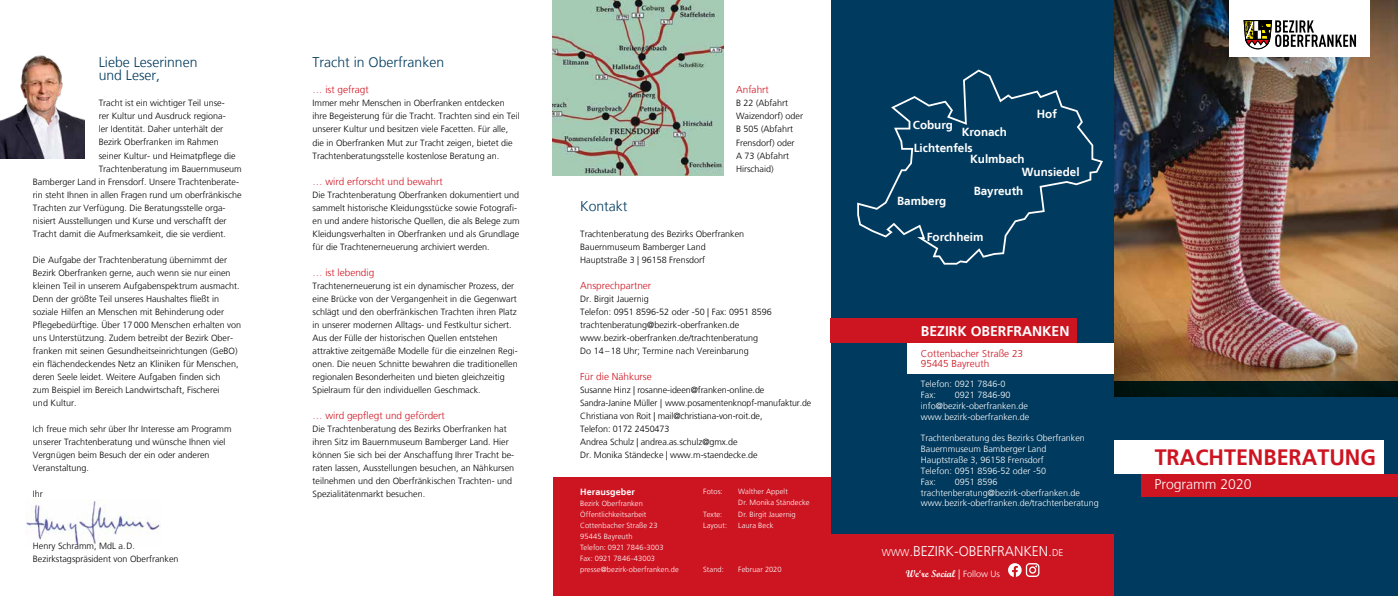
<style>
.page{position:relative;width:1398px;height:596px;background:#fff}
.page>*{position:absolute;margin:0;border:0;box-sizing:border-box;transform-origin:0 0}
.t1{font:700 22.2px "Frutiger LT";color:#cd1421}
.t2{font:300 14px/13px "Frutiger LT";color:#003a5e}
.t3{font:300 14px "Frutiger LT";letter-spacing:-.005em;color:#fff}
.t4{font:700 14px "Frutiger LT";color:#fff}
.t5{font:700 11.7px/16.2px "Frutiger LT";color:#fff}
.t6{font:300 10px/10px "Frutiger LT";color:#cd1421}
.t7{font:10px "Script MT Bold";color:#fff}
.t8{font:300 9px/13px "Frutiger LT";color:#000}
.t9{font:300 9px/10.8px "Frutiger LT";color:#fff}
.t10{font:700 9px "Frutiger LT";letter-spacing:.01em;color:#fff}
.t11{font:300 7.5px/11px "Frutiger LT";letter-spacing:.01em;color:#fff}
.s1{font-size:9.8px}
.s2{font-style:inherit}
.s3{font-family:"Frutiger LT";font-weight:300}
.s4{font-family:"Frutiger LT";font-weight:300;font-size:9px}
</style>
<div class="page">
<img style="left:26px;top:499px;width:134px;height:46px">
<div style="left:553px;top:476px;width:278px;height:119px;background:#cd1421"></div>
<img style="left:553px;top:0;width:171px;height:175px">
<div style="left:831px;top:0;width:283px;height:595px;background:#003a5e"></div>
<svg style="left:857px;top:69px;width:246px;height:195px"></svg>
<div style="left:831px;top:318px;width:246px;height:25px;background:#cd1421"></div>
<div style="left:907px;top:343px;width:210px;height:30px;background:#fff"></div>
<div style="left:826px;top:533px;width:288px;height:62px;background:#cd1421"></div>
<svg style="left:1008px;top:563px;width:31px;height:13px"></svg>
<img style="left:0;top:55px;width:84px;height:103px">
<img style="left:1114px;top:0;width:283px;height:381px">
<div style="left:1114px;top:381px;width:283px;height:16px;background:#001715"></div>
<div style="left:1114px;top:397px;width:283px;height:198px;background:#003a5e"></div>
<div style="left:1142px;top:473px;width:255px;height:23px;background:#cd1421"></div>
<div style="left:1114px;top:440px;width:269px;height:33px;background:#fff"></div>
<div style="left:1229px;top:0;width:141px;height:56px;background:#fff"></div>
<svg style="left:1243px;top:20px;width:113px;height:29px"></svg>
<h2 class="t2" style="left:99px;top:56px;width:100px">Liebe Leserinnen und Leser,</h2>
<p class="t8" style="left:99px;top:97px;width:127px">Tracht ist ein wichtiger Teil unse-</p>
<p class="t8" style="left:99px;top:110px;width:129px">rer Kultur und Ausdruck regiona-</p>
<p class="t8" style="left:99px;top:123px;width:126px">ler Identität. Daher unterhält der</p>
<p class="t8" style="left:99px;top:136px;width:122px">Bezirk Oberfranken im Rahmen</p>
<p class="t8" style="left:99px;top:149px;width:139px">seiner Kultur- und Heimatpflege die</p>
<p class="t8" style="left:99px;top:162px;width:145px">Trachtenberatung im Bauernmuseum</p>
<p class="t8" style="left:33px;top:175px;width:208px">Bamberger Land in Frensdorf. Unsere Trachtenberate-</p>
<p class="t8" style="left:33px;top:188px;width:210px">rin steht Ihnen in allen Fragen rund um oberfränkische</p>
<p class="t8" style="left:33px;top:201px;width:194px">Trachten zur Verfügung. Die Beratungsstelle orga-</p>
<p class="t8" style="left:33px;top:214px;width:195px">nisiert Ausstellungen und Kurse und verschafft der</p>
<p class="t8" style="left:33px;top:227px;width:194px">Tracht damit die Aufmerksamkeit, die sie verdient.</p>
<p class="t8" style="left:33px;top:253px;width:210px">Die Aufgabe der Trachtenberatung übernimmt der Bezirk Oberfranken gerne, auch wenn sie nur einen kleinen Teil in unserem Aufgabenspektrum ausmacht.<br>Denn der größte Teil unseres Haushaltes fließt in soziale Hilfen an Menschen mit Behinderung oder Pflegebedürftige. Über 17000 Menschen erhalten von uns Unterstützung. Zudem betreibt der Bezirk Ober&shy;franken mit seinen Gesundheitseinrichtungen (GeBO) ein flächendeckendes Netz an Kliniken für Menschen, deren Seele leidet. Weitere Aufgaben finden sich<br>zum Beispiel im Bereich Landwirtschaft, Fischerei<br>und Kultur.</p>
<p class="t8" style="left:33px;top:422px;width:200px">Ich freue mich sehr über Ihr Interesse am Programm unserer Trachtenberatung und wünsche Ihnen viel Vergnügen beim Besuch der ein oder anderen Veranstaltung.</p>
<p class="t8" style="left:33px;top:487px;width:11px">Ihr</p>
<p class="t8" style="left:33px;top:539px;width:147px">Henry Schramm, MdL a.D.<br>Bezirkstagspräsident von Oberfranken</p>
<h2 class="t2" style="left:313px;top:56px;width:133px">Tracht in Oberfranken</h2>
<p class="t6" style="left:313px;top:85px;width:58px">… ist gefragt</p>
<p class="t8" style="left:313px;top:97px;width:208px">Immer mehr Menschen in Oberfranken entdecken ihre Begeisterung für die Tracht. Trachten sind ein Teil unserer Kultur und besitzen viele Facetten. Für alle, die in Oberfranken Mut zur Tracht zeigen, bietet die Trachtenberatungsstelle kostenlose Beratung an.</p>
<p class="t6" style="left:313px;top:176px;width:132px">… wird erforscht und bewahrt</p>
<p class="t8" style="left:313px;top:188px;width:208px">Die Trachtenberatung Oberfranken dokumentiert und sammelt historische Kleidungsstücke sowie Fotografi&shy;en und andere historische Quellen, die als Belege zum Kleidungsverhalten in Oberfranken und als Grundlage für die Trachtenerneuerung archiviert werden.</p>
<p class="t6" style="left:313px;top:267px;width:63px">… ist lebendig</p>
<p class="t8" style="left:313px;top:279px;width:207px">Trachtenerneuerung ist ein dynamischer Prozess, der eine Brücke von der Vergangenheit in die Gegenwart schlägt und den oberfränkischen Trachten ihren Platz in unserer modernen Alltags- und Festkultur sichert.<br>Aus der Fülle der historischen Quellen entstehen attraktive zeitgemäße Modelle für die einzelnen Regi&shy;onen. Die neuen Schnitte bewahren die traditionellen regionalen Besonderheiten und bieten gleichzeitig Spielraum für den individuellen Geschmack.</p>
<p class="t6" style="left:313px;top:410px;width:134px">… wird gepflegt und gefördert</p>
<p class="t8" style="left:313px;top:422px;width:203px">Die Trachtenberatung des Bezirks Oberfranken hat ihren Sitz im Bauernmuseum Bamberger Land. Hier können Sie sich bei der Anschaffung Ihrer Tracht be&shy;raten lassen, Ausstellungen besuchen, an Nähkursen teilnehmen und den Oberfränkischen Trachten- und Spezialitätenmarkt besuchen.</p>
<p class="t6" style="left:736px;top:85px;width:34px">Anfahrt</p>
<p class="t8" style="left:736px;top:97px;width:69px">B 22 (Abfahrt<br>Waizendorf) oder<br>B 505 (Abfahrt<br>Frensdorf) oder<br>A 73 (Abfahrt<br>Hirschaid)</p>
<h2 class="t2" style="left:580px;top:199px;width:49px">Kontakt</h2>
<p class="t8" style="left:580px;top:227px;width:166px">Trachtenberatung des Bezirks Oberfranken<br>Bauernmuseum Bamberger Land<br>Hauptstraße 3 | 96158 Frensdorf</p>
<p class="t6" style="left:580px;top:280px;width:73px">Ansprechpartner</p>
<p class="t8" style="left:580px;top:292px;width:193px">Dr. Birgit Jauernig<br>Telefon: 0951 8596-52 oder -50 | Fax: 0951 8596 trachtenberatung@bezirk-oberfranken.de www.bezirk-oberfranken.de/trachtenberatung<br>Do 14 –18 Uhr; Termine nach Vereinbarung</p>
<p class="t6" style="left:580px;top:371px;width:73px">Für die Nähkurse</p>
<p class="t8" style="left:580px;top:383px;width:233px">Susanne Hinz | rosanne-ideen@franken-online.de Sandra-Janine Müller | www.posamentenknopf-manufaktur.de Christiana von Roit | mail@christiana-von-roit.de,<br>Telefon: 0172 2450473<br>Andrea Schulz | andrea.as.schulz@gmx.de<br>Dr. Monika Ständecke | www.m-staendecke.de</p>
<p class="t10" style="left:580px;top:486px;width:56px">Herausgeber</p>
<p class="t11" style="left:580px;top:497px;width:100px">Bezirk Oberfranken<br>Öffentlichkeitsarbeit<br>Cottenbacher Straße 23<br>95445 Bayreuth<br>Telefon: 0921 7846-3003<br>Fax: 0921 7846-43003 presse@bezirk-oberfranken.de</p>
<p class="t11" style="left:703px;top:486px;width:21px">Fotos:</p>
<p class="t11" style="left:738px;top:486px;width:73px">Walther Appelt<br>Dr. Monika Ständecke</p>
<p class="t11" style="left:703px;top:508px;width:21px">Texte:</p>
<p class="t11" style="left:738px;top:508px;width:59px">Dr. Birgit Jauernig</p>
<p class="t11" style="left:703px;top:519px;width:25px">Layout:</p>
<p class="t11" style="left:738px;top:519px;width:37px">Laura Beck</p>
<p class="t11" style="left:703px;top:563px;width:22px">Stand:</p>
<p class="t11" style="left:738px;top:563px;width:45px">Februar 2020</p>
<p class="t5" style="left:913px;top:116px;width:42px">Coburg</p>
<p class="t5" style="left:913px;top:124px;width:95px;text-indent:48px">Kronach<br>Lichtenfels</p>
<p class="t5" style="left:970px;top:151px;width:56px">Kulmbach</p>
<p class="t5" style="left:1036px;top:106px;width:22px">Hof</p>
<p class="t5" style="left:1022px;top:164px;width:59px">Wunsiedel</p>
<p class="t5" style="left:973px;top:183px;width:51px">Bayreuth</p>
<p class="t5" style="left:897px;top:193px;width:51px">Bamberg</p>
<p class="t5" style="left:926px;top:229px;width:58px">Forchheim</p>
<h2 class="t4" style="left:921px;top:323px;width:150px">BEZIRK OBERFRANKEN</h2>
<p class="t6" style="left:921px;top:348px;width:104px">Cottenbacher Straße 23<br>95445 Bayreuth</p>
<p class="t9" style="left:921px;top:379px;width:86px">Telefon: 0921 7846-0<br>Fax:</p>
<p class="t9" style="left:921px;top:389px;width:110px;text-indent:34px">0921 7846-90 info@bezirk-oberfranken.de www.bezirk-oberfranken.de</p>
<p class="t9" style="left:921px;top:433px;width:166px">Trachtenberatung des Bezirks Oberfranken<br>Bauernmuseum Bamberger Land<br>Hauptstraße 3, 96158 Frensdorf<br>Telefon: 0951 8596-52 oder -50<br>Fax:</p>
<p class="t9" style="left:921px;top:476px;width:180px;text-indent:34px">0951 8596 trachtenberatung@bezirk-oberfranken.de www.bezirk-oberfranken.de/trachtenberatung</p>
<h2 class="t3" style="left:882px;top:542px;width:183px"><span class="s1">WWW</span><span class="s2">.</span>BEZIRK-OBERFRANKEN.<span class="s1">DE</span></h2>
<p class="t7" style="left:905px;top:567px;width:96px">We‘re Social <span class="s3">|</span> <span class="s4">Follow Us</span></p>
<h1 class="t1" style="left:1154px;top:443px;width:223px">TRACHTENBERATUNG</h1>
<h2 class="t3" style="left:1154px;top:476px;width:99px">Programm 2020</h2>
</div>
